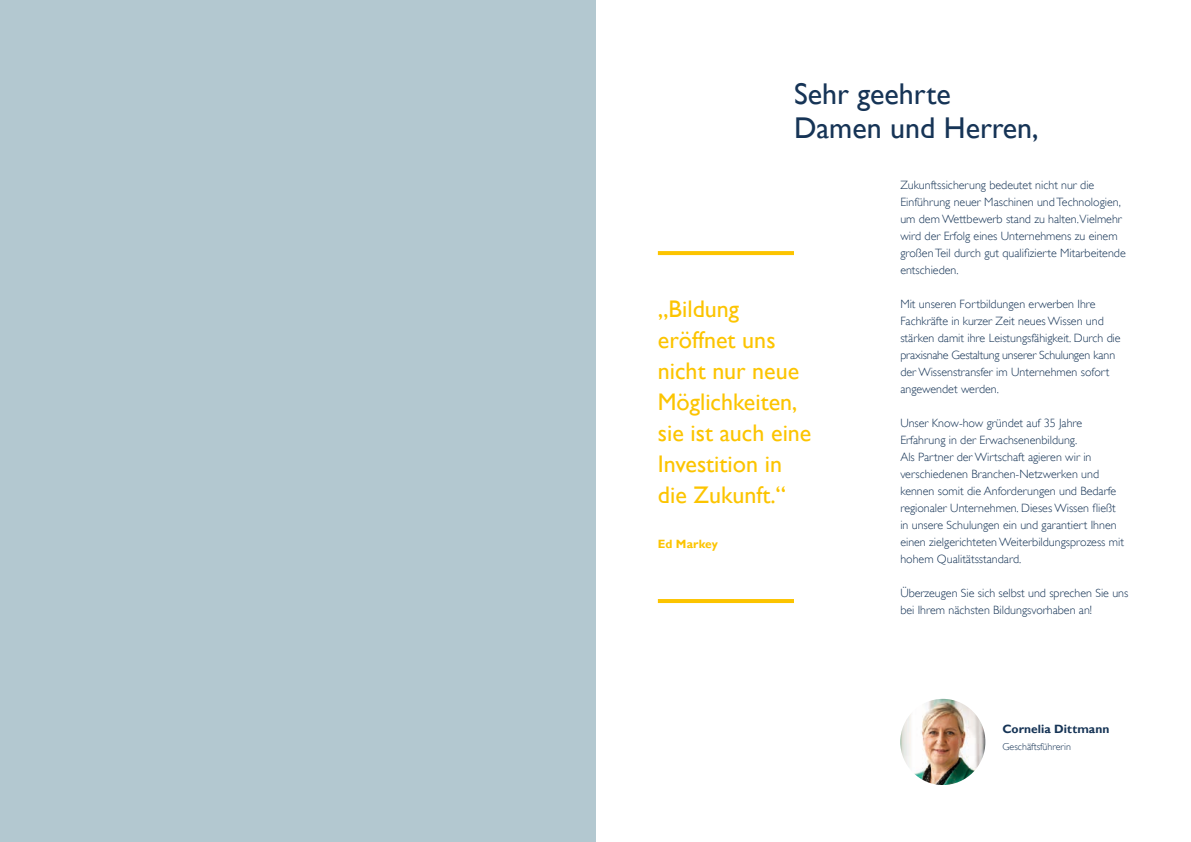
<style>
.page{position:relative;width:1191px;height:842px;background:#fff}
.page>*{position:absolute;margin:0;border:0;box-sizing:border-box;transform-origin:0 0}
.t1{font:30px/34px "Gill Sans Alt One WGL";color:#163456}
.t2{font:24px/31px "Gill Sans Alt One WGL";color:#fcc400}
.t3{font:12px/17px "Gill Sans Alt One WGL Light";color:#163456}
.t4{font:700 12px "Gill Sans Alt One WGL";letter-spacing:.005em;color:#163456}
.t5{font:700 12px "Gill Sans Alt One WGL";letter-spacing:.01em;color:#fcc400}
.t6{font:10px "Gill Sans Alt One WGL Light";color:#163456}
</style>
<div class="page">
<img style="left:900px;top:699px;width:85px;height:86px">
<svg style="left:658px;top:251px;width:136px;height:4px"></svg>
<hr style="left:658px;top:599px;width:136px;height:4px;background:#fcc400">
<div style="left:0;top:0;width:595px;height:842px;background:#b3c8d0"></div>
<h1 class="t1" style="left:794px;top:77px;width:246px">Sehr geehrte<br>Damen und Herren,</h1>
<p class="t3" style="left:900px;top:177px;width:227px">Zukunftssicherung bedeutet nicht nur die Einführung neuer Maschinen und Technologien, um dem Wettbewerb stand zu halten.Vielmehr wird der Erfolg eines Unternehmens zu einem großen Teil durch gut qualifizierte Mitarbeitende entschieden.</p>
<p class="t3" style="left:900px;top:296px;width:222px">Mit unseren Fortbildungen erwerben Ihre Fachkräfte in kurzer Zeit neues Wissen und stärken damit ihre Leistungsfähigkeit. Durch die praxisnahe Gestaltung unserer Schulungen kann der Wissenstransfer im Unternehmen sofort angewendet werden.</p>
<p class="t3" style="left:900px;top:415px;width:225px">Unser Know-how gründet auf 35 Jahre Erfahrung in der Erwachsenenbildung.<br>Als Partner der Wirtschaft agieren wir in verschiedenen Branchen-Netzwerken und kennen somit die Anforderungen und Bedarfe regionaler Unternehmen. Dieses Wissen fließt in unsere Schulungen ein und garantiert Ihnen einen zielgerichteten Weiterbildungsprozess mit hohem Qualitätsstandard.</p>
<p class="t3" style="left:900px;top:585px;width:229px">Überzeugen Sie sich selbst und sprechen Sie uns bei Ihrem nächsten Bildungsvorhaben an!</p>
<h2 class="t2" style="left:658px;top:293px;width:155px">„Bildung eröffnet uns nicht nur neue<br>Möglichkeiten, sie ist auch eine<br>Investition in die Zukunft.“</h2>
<p class="t5" style="left:658px;top:536px;width:61px">Ed Markey</p>
<p class="t4" style="left:1002px;top:721px;width:109px">Cornelia Dittmann</p>
<p class="t6" style="left:1002px;top:740px;width:70px">Geschäftsführerin</p>
</div>
